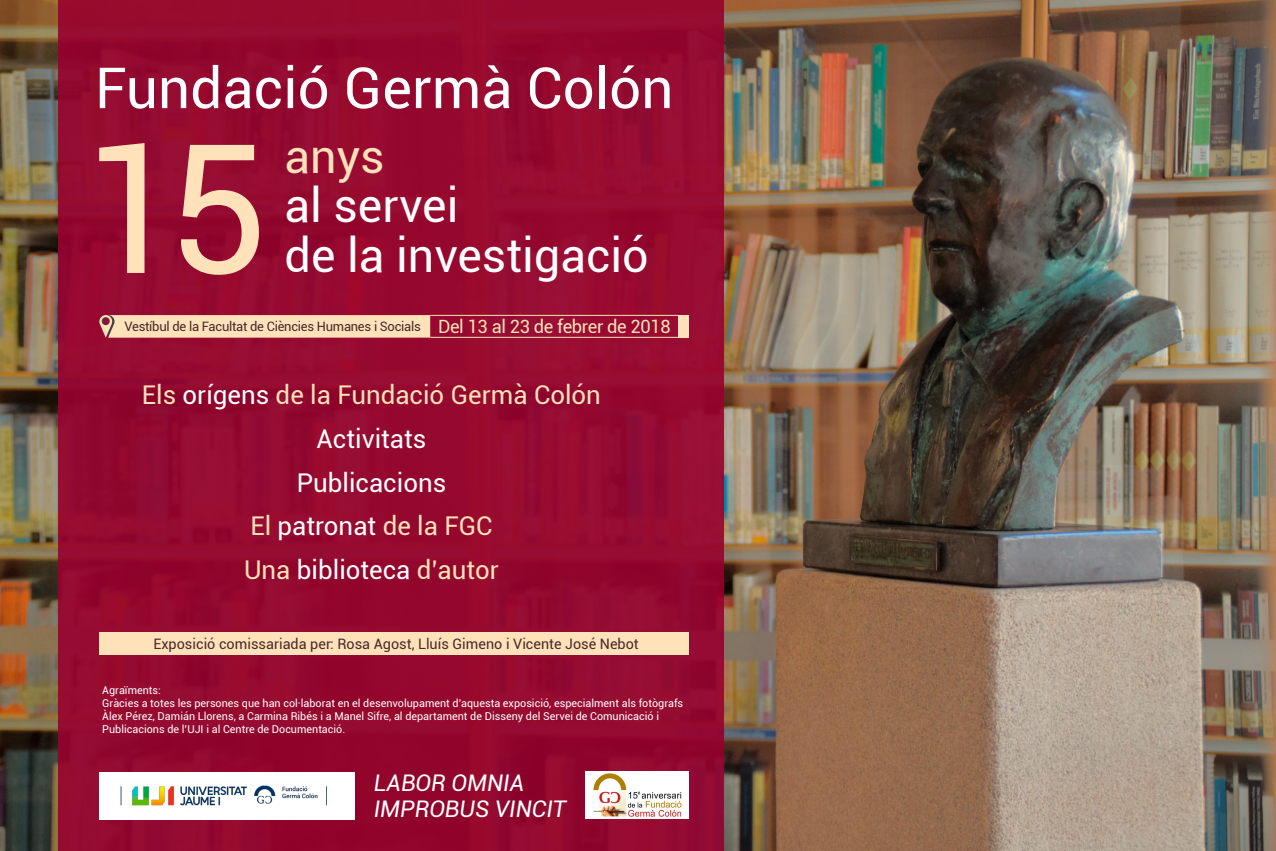
<style>
.page{position:relative;width:1276px;height:851px;background:#fff}
.page>*{position:absolute;margin:0;border:0;box-sizing:border-box;transform-origin:0 0}
.t1{font:180px "Roboto";color:#ffe1ba}
.t2{font:56.7px "Roboto";color:#fff}
.t3{font:46.68px/49.5px "Roboto";color:#fff}
.t4{font:46.68px "Roboto";color:#ffe1ba}
.t5{font:25.83px/43.5px "Roboto";color:#fff;text-align:center}
.t6{font:italic 22.92px/25.5px "Roboto";color:#fff}
.t7{font:14.4px "Roboto";color:#472a2b}
.t8{font:12.96px "Roboto";letter-spacing:-.02em;color:#472a2b}
.t9{font:10.8px/13px "Roboto";color:#fff}
.s1{font-size:18.27px;color:#ffe1ba}
.s2{color:#ffe1ba}
</style>
<div class="page">
<img style="left:0;top:0;width:1276px;height:850px">
<div style="left:58px;top:0;width:665px;height:850px;background:#950a2f"></div>
<hr style="left:430px;top:315px;width:248px;height:1px;background:#ffe1ba">
<div style="left:678px;top:315px;width:11px;height:22px;background:#ffe1ba"></div>
<svg style="left:99px;top:315px;width:331px;height:22px;background:#fbdbb6"></svg>
<hr style="left:430px;top:337px;width:248px;height:1px;background:#ffe1ba">
<div style="left:100px;top:632px;width:589px;height:22px;background:#ffe1ba"></div>
<div style="left:99px;top:772px;width:256px;height:47px;background:#fff"></div>
<img style="left:120px;top:785px;width:207px;height:21px">
<div style="left:281px;top:800px;width:32px;height:6px;background:#fff"></div>
<div style="left:585px;top:771px;width:104px;height:47px;background:#fff"></div>
<img style="left:593px;top:773px;width:89px;height:44px">
<h2 class="t2" style="left:95px;top:48px;width:580px">Fundació Germà Colón</h2>
<h1 class="t1" style="left:82px;top:83px;width:188px">15</h1>
<h3 class="t4" style="left:284px;top:123px;width:102px">anys</h3>
<h3 class="t3" style="left:284px;top:179px;width:366px">al servei<br>de la investigació</h3>
<p class="t8" style="left:124px;top:317px;width:548px">Vestíbul de la Facultat de Ciències Humanes i Socials <span class="s1">Del 13 al 23 de febrer de 2018</span></p>
<h3 class="t5" style="left:142px;top:372px;width:460px"><span class="s2">Els</span> orígens <span class="s2">de la Fundació Germà Colón<br></span>Activitats<br>Publicacions<br><span class="s2">El</span> patronat <span class="s2">de la FGC<br>Una</span> biblioteca <span class="s2">d’autor</span></h3>
<h3 class="t7" style="left:153px;top:633px;width:487px">Exposició comissariada per: Rosa Agost, Lluís Gimeno i Vicente José Nebot</h3>
<p class="t9" style="left:102px;top:683px;width:582px">Agraïments:<br>Gràcies a totes les persones que han col·laborat en el desenvolupament d’aquesta exposició, especialment als fotògrafs Àlex Pérez, Damián Llorens, a Carmina Ribés i a Manel Sifre, al departament de Disseny del Servei de Comunicació i Publicacions de l’UJI i al Centre de Documentació.</p>
<h3 class="t6" style="left:374px;top:769px;width:194px">LABOR OMNIA<br>IMPROBUS VINCIT</h3>
</div>
